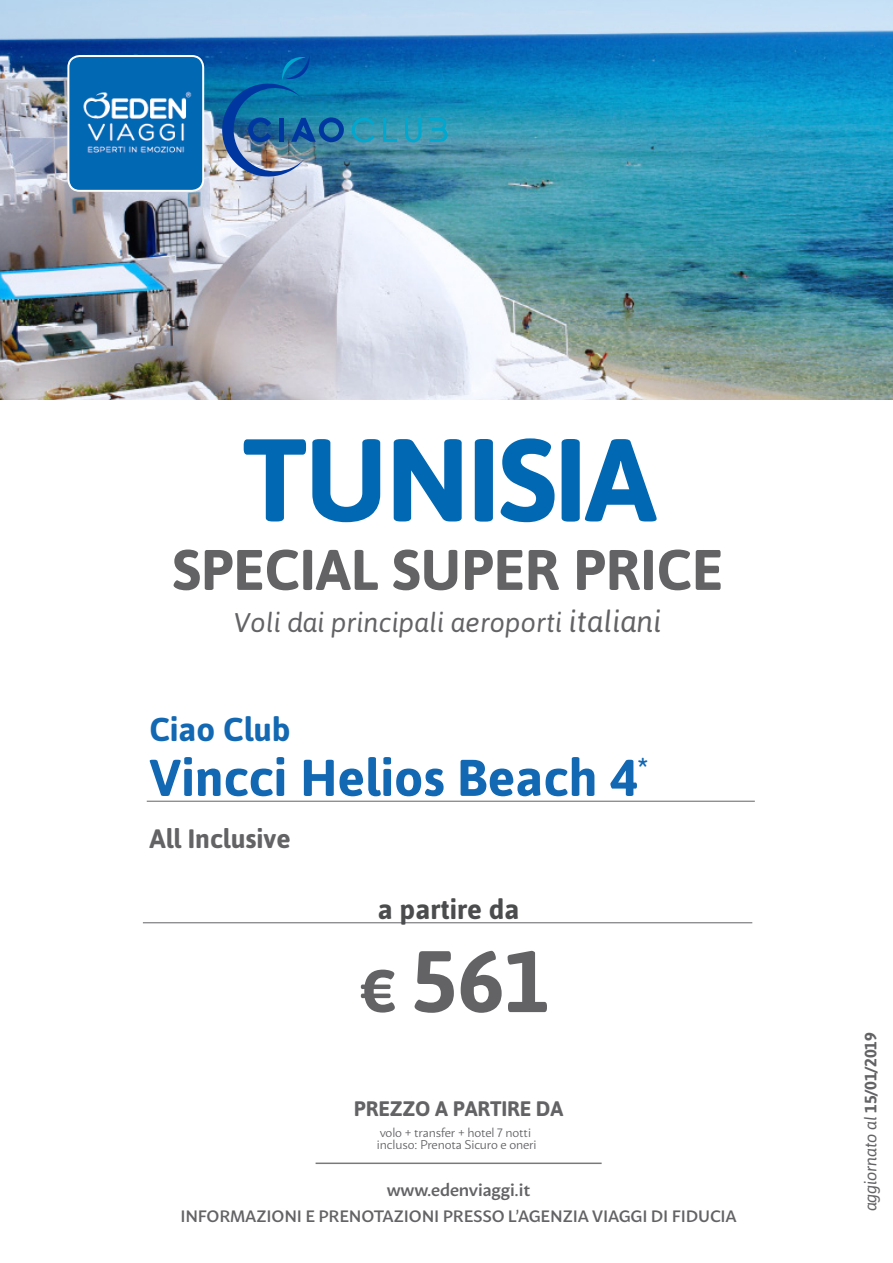
<style>
.page{position:relative;width:893px;height:1263px;background:#fff}
.page>*{position:absolute;margin:0;border:0;box-sizing:border-box;transform-origin:0 0}
.t1{font:700 117px "Asap";letter-spacing:-.02em;color:#0168b3}
.t2{font:700 87px "Asap";color:#636366}
.t3{font:700 57px "Asap";color:#636366}
.nome{font:700 51.45px "Asap";color:#1268b2}
.nome-2{font:700 33px "Asap";color:#1268b2}
.t4{font:700 27.6px "Asap";color:#4b4c4d}
.t5{font:italic 27px "Asap";color:#636366}
.t6{font:700 26.55px "Asap";color:#636366}
.t7{font:700 21px "Asap";letter-spacing:-.01em;color:#636366}
.t8{font:500 18px "Mato Sans";letter-spacing:-.01em;color:#636366}
.t9{font:500 16.5px "Mato Sans";letter-spacing:-.01em;color:#636366}
.t10{font:italic 16.5px "Asap";letter-spacing:-.015em;color:#636366}
.t11{font:300 12.75px "Mato Sans";letter-spacing:-.01em;color:#636366}
.s1{font-size:30px}
.s2{font-size:60px}
.s3{font-weight:700;font-style:normal}
</style>
<div class="page">
<img style="left:0;top:0;width:893px;height:400px">
<hr style="left:316px;top:1162px;width:286px;height:2px;background:#231f20">
<img style="left:68px;top:56px;width:135px;height:135px">
<div style="left:67px;top:55px;width:137px;height:137px;border:2px solid #fff;border-radius:11px"></div>
<hr style="left:147px;top:801px;width:608px;height:1px;background:#636366">
<hr style="left:143px;top:922px;width:609px;height:1px;background:#636366">
<svg style="left:383px;top:118px;width:14px;height:24px"></svg>
<svg style="left:405px;top:118px;width:16px;height:24px"></svg>
<svg style="left:429px;top:118px;width:19px;height:24px"></svg>
<svg style="left:352px;top:118px;width:22px;height:24px"></svg>
<img style="left:217px;top:53px;width:127px;height:129px">
<p class="t1" style="left:243px;top:412px;width:415px">TUNISIA</p>
<p class="t3" style="left:172px;top:537px;width:552px">SPECIAL SUPER PRICE</p>
<p class="t5" style="left:234px;top:607px;width:429px">Voli dai principali aeroporti <span class="s1">italiani</span></p>
<p class="nome-2" style="left:149px;top:710px;width:143px">Ciao Club</p>
<p class="nome" style="left:149px;top:748px;width:501px">Vincci Helios Beach 4<sup>*</sup></p>
<p class="t6" style="left:149px;top:823px;width:143px">All Inclusive</p>
<p class="t4" style="left:378px;top:893px;width:143px">a partire da</p>
<p class="t2" style="left:361px;top:931px;width:192px"><span class="s2">€</span> 561</p>
<p class="t7" style="left:354px;top:1096px;width:211px">PREZZO A PARTIRE DA</p>
<p class="t11" style="left:380px;top:1120px;width:153px">volo + transfer + hotel 7 notti</p>
<p class="t11" style="left:377px;top:1132px;width:161px">incluso: Prenota Sicuro e oneri</p>
<p class="t8" style="left:387px;top:1173px;width:145px">www.edenviaggi.it</p>
<p class="t9" style="left:180px;top:1200px;width:558px">INFORMAZIONI E PRENOTAZIONI PRESSO L’AGENZIA VIAGGI DI FIDUCIA</p>
<p class="t10" style="left:861px;top:1211px;width:180px;rotate:-90deg">aggiornato al <span class="s3">15/01/2019</span></p>
</div>
